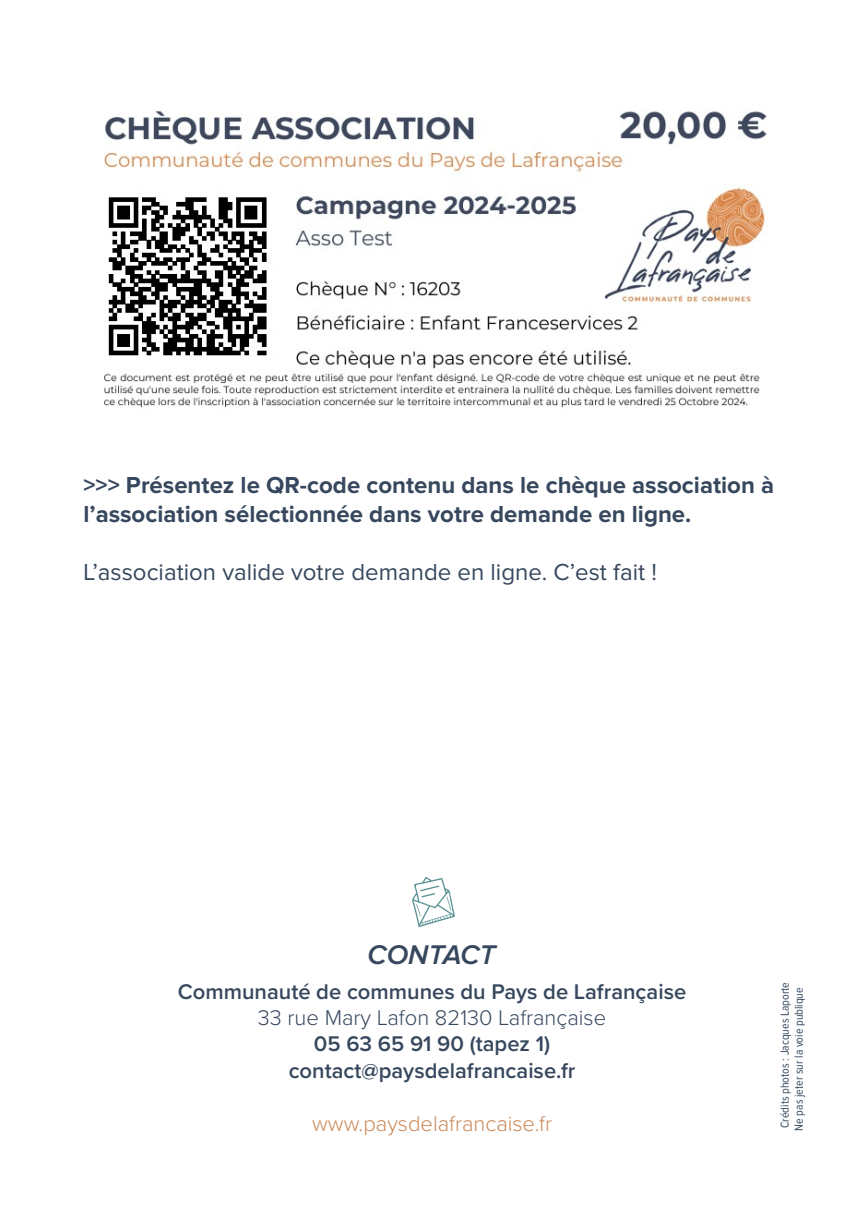
<style>
.page{position:relative;width:865px;height:1214px;background:#fff}
.page>*{position:absolute;margin:0;border:0;box-sizing:border-box;transform-origin:0 0}
.t1{font:italic 600 28px "Proxima Nova";letter-spacing:-.005em;color:#37485e}
.t2{font:700 24px/28.8px "Proxima Nova";color:#37485e}
.t3{font:24px "Proxima Nova";color:#37485e}
.t4{font:600 22px "Proxima Nova";color:#37485e}
.t5{font:300 22px "Proxima Nova";color:#37485e}
.t6{font:300 22px "Proxima Nova";color:#cb8959}
.Style_de_paragraphe_1{font:12px "Proxima Nova Cond";color:#36495f}
</style>
<div class="page">
<svg style="left:412px;top:877px;width:43px;height:50px"></svg>
<img style="left:104px;top:111px;width:663px;height:297px">
<p class="t2" style="left:83px;top:472px;width:692px">&gt;&gt;&gt; Présentez le QR-code contenu dans le chèque association à l’association sélectionnée dans votre demande en ligne.</p>
<p class="t3" style="left:83px;top:560px;width:575px">L’association valide votre demande en ligne. C’est fait !</p>
<p class="t1" style="left:367px;top:941px;width:130px">CONTACT</p>
<p class="t4" style="left:178px;top:974px;width:510px">Communauté de communes du Pays de Lafrançaise</p>
<p class="t5" style="left:258px;top:1001px;width:350px">33 rue Mary Lafon 82130 Lafrançaise</p>
<p class="t4" style="left:314px;top:1027px;width:238px">05 63 65 91 90 (tapez 1)</p>
<p class="t4" style="left:289px;top:1053px;width:288px">contact@paysdelafrancaise.fr</p>
<p class="t6" style="left:312px;top:1106px;width:241px">www.paysdelafrancaise.fr</p>
<p class="Style_de_paragraphe_1" style="left:776px;top:1127px;width:147px;rotate:-90deg">Crédits photos : Jacques Laporte</p>
<p class="Style_de_paragraphe_1" style="left:790px;top:1130px;width:145px;rotate:-90deg">Ne pas jeter sur la voie publique</p>
</div>
